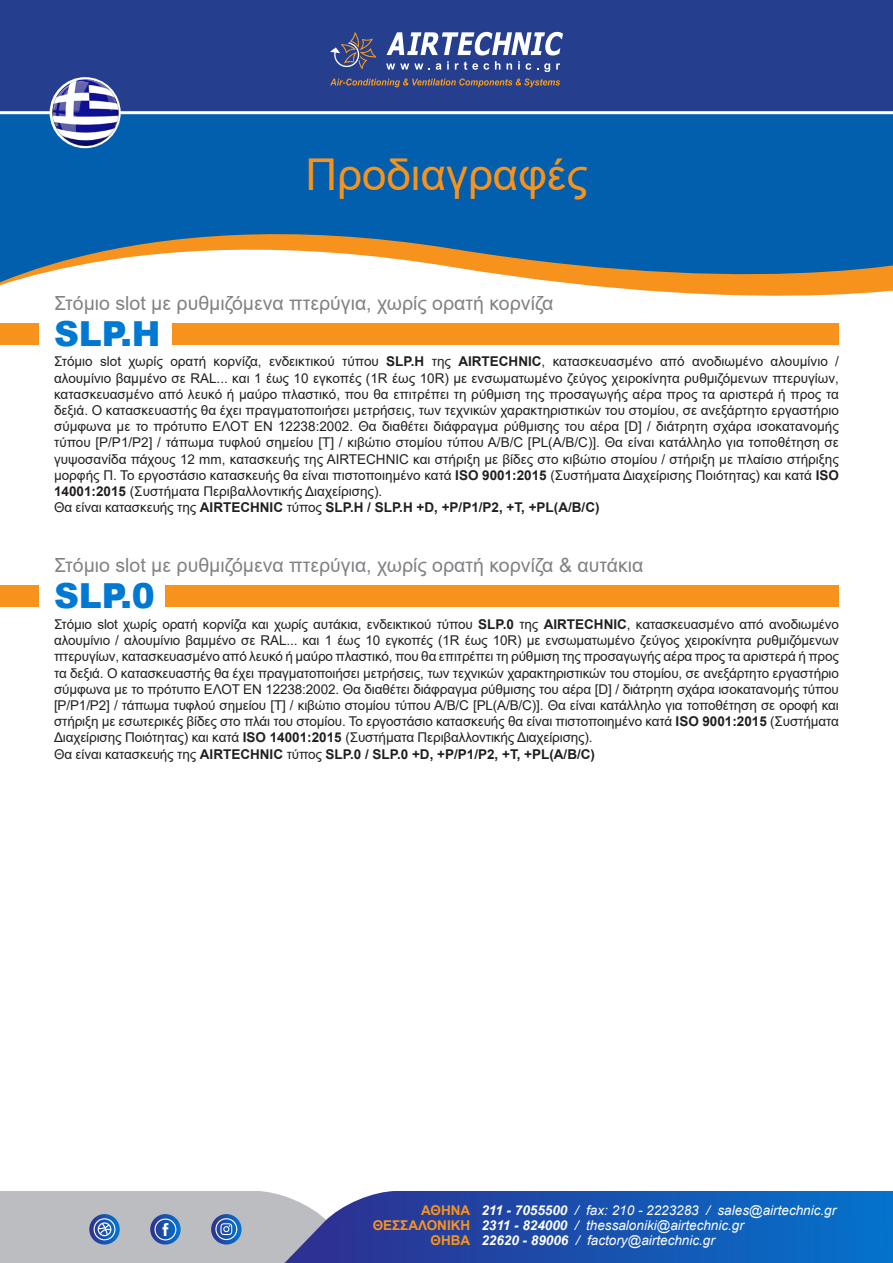
<style>
.page{position:relative;width:893px;height:1263px;background:#fff}
.page>*{position:absolute;margin:0;border:0;box-sizing:border-box;transform-origin:0 0}
.t1{font:43.8px "Arial";color:#f7931d}
.t2{font:900 34.5px "Arial";color:#0079d2}
.t3{font:19.5px "Arial";color:#808285}
.t4{font:13.5px/16.2px "Arial";letter-spacing:-.01em;color:#231f20;text-align:justify}
.t5{font:700 13.5px "Arial";color:#231f20}
.t6{font:italic 13.5px "Arial";color:#fff}
.t7{font:700 13.5px "Arial";color:#f7931d}
.s1{font-weight:700}
.s2{font-weight:400}
</style>
<div class="page">
<svg style="left:0;top:114px;width:893px;height:182px;background:#3978aa"></svg>
<div style="left:0;top:0;width:893px;height:112px;background:#253f8e"></div>
<svg style="left:0;top:1191px;width:893px;height:72px;background:#5177b6"></svg>
<hr style="left:0;top:111px;width:893px;height:3px;background:#fff">
<svg style="left:386px;top:63px;width:44px;height:7px"></svg>
<svg style="left:436px;top:63px;width:5px;height:7px"></svg>
<svg style="left:447px;top:61px;width:2px;height:9px"></svg>
<svg style="left:455px;top:61px;width:23px;height:9px"></svg>
<svg style="left:484px;top:63px;width:5px;height:7px"></svg>
<svg style="left:495px;top:61px;width:5px;height:9px"></svg>
<svg style="left:507px;top:63px;width:5px;height:7px"></svg>
<svg style="left:518px;top:61px;width:2px;height:9px"></svg>
<svg style="left:526px;top:63px;width:5px;height:7px"></svg>
<svg style="left:537px;top:63px;width:13px;height:9px"></svg>
<svg style="left:556px;top:63px;width:4px;height:7px"></svg>
<svg style="left:330px;top:32px;width:46px;height:37px"></svg>
<svg style="left:386px;top:32px;width:177px;height:23px"></svg>
<svg style="left:330px;top:78px;width:230px;height:9px"></svg>
<div style="left:0;top:323px;width:38px;height:21px;background:#f7931d"></div>
<div style="left:172px;top:323px;width:667px;height:21px;background:#f7931d"></div>
<img style="left:36px;top:78px;width:100px;height:68px">
<div style="left:0;top:586px;width:38px;height:21px;background:#f7931d"></div>
<div style="left:166px;top:586px;width:673px;height:21px;background:#f7931d"></div>
<p class="t1" style="left:305px;top:144px;width:283px">Προδιαγραφές</p>
<p class="t3" style="left:54px;top:289px;width:501px">Στόμιο slot με ρυθμιζόμενα πτερύγια, χωρίς ορατή κορνίζα</p>
<p class="t2" style="left:54px;top:308px;width:108px">SLP.Η</p>
<p class="t4" style="left:54px;top:353px;width:786px">Στόμιο slot χωρίς ορατή κορνίζα, ενδεικτικού τύπου <span class="s1">SLP.Η</span> της <span class="s1">AIRTECHNIC</span>, κατασκευασμένο από ανοδιωμένο αλουμίνιο / αλουμίνιο βαμμένο σε RAL... και 1 έως 10 εγκοπές (1R έως 10R) με ενσωματωμένο ζεύγος χειροκίνητα ρυθμιζόμενων πτερυγίων, κατασκευασμένο από λευκό ή μαύρο πλαστικό, που θα επιτρέπει τη ρύθμιση της προσαγωγής αέρα προς τα αριστερά ή προς τα δεξιά. Ο κατασκευαστής θα έχει πραγματοποιήσει μετρήσεις, των τεχνικών χαρακτηριστικών του στομίου, σε ανεξάρτητο εργαστήριο σύμφωνα με το πρότυπο ΕΛΟΤ EN 12238:2002. Θα διαθέτει διάφραγμα ρύθμισης του αέρα [D] / διάτρητη σχάρα ισοκατανομής τύπου [P/P1/P2] / τάπωμα τυφλού σημείου [T] / κιβώτιο στομίου τύπου Α/Β/C [PL(A/B/C)]. Θα είναι κατάλληλο για τοποθέτηση σε γυψοσανίδα πάχους 12 mm, κατασκευής της AIRTECHNIC και στήριξη με βίδες στο κιβώτιο στομίου / στήριξη με πλαίσιο στήριξης μορφής Π. Το εργοστάσιο κατασκευής θα είναι πιστοποιημένο κατά <span class="s1">ISO 9001:2015</span> (Συστήματα Διαχείρισης Ποιότητας) και κατά <span class="s1">ISO 14001:2015</span> (Συστήματα Περιβαλλοντικής Διαχείρισης).</p>
<p class="t5" style="left:54px;top:498px;width:547px"><span class="s2">Θα είναι κατασκευής της</span> AIRTECHNIC <span class="s2">τύπος</span> SLP.Η / SLP.Η +D, +P/P1/P2, +T, +PL(A/B/C)</p>
<p class="t3" style="left:54px;top:552px;width:591px">Στόμιο slot με ρυθμιζόμενα πτερύγια, χωρίς ορατή κορνίζα &amp; αυτάκια</p>
<p class="t2" style="left:54px;top:571px;width:102px">SLP.0</p>
<p class="t4" style="left:54px;top:616px;width:786px">Στόμιο slot χωρίς ορατή κορνίζα και χωρίς αυτάκια, ενδεικτικού τύπου <span class="s1">SLP.0</span> της <span class="s1">AIRTECHNIC</span>, κατασκευασμένο από ανοδιωμένο αλουμίνιο / αλουμίνιο βαμμένο σε RAL... και 1 έως 10 εγκοπές (1R έως 10R) με ενσωματωμένο ζεύγος χειροκίνητα ρυθμιζόμενων πτερυγίων, κατασκευασμένο από λευκό ή μαύρο πλαστικό, που θα επιτρέπει τη ρύθμιση της προσαγωγής αέρα προς τα αριστερά ή προς τα δεξιά. Ο κατασκευαστής θα έχει πραγματοποιήσει μετρήσεις, των τεχνικών χαρακτηριστικών του στομίου, σε ανεξάρτητο εργαστήριο σύμφωνα με το πρότυπο ΕΛΟΤ EN 12238:2002. Θα διαθέτει διάφραγμα ρύθμισης του αέρα [D] / διάτρητη σχάρα ισοκατανομής τύπου [P/P1/P2] / τάπωμα τυφλού σημείου [T] / κιβώτιο στομίου τύπου Α/Β/C [PL(A/B/C)]. Θα είναι κατάλληλο για τοποθέτηση σε οροφή και στήριξη με εσωτερικές βίδες στο πλάι του στομίου. Το εργοστάσιο κατασκευής θα είναι πιστοποιημένο κατά <span class="s1">ISO 9001:2015</span> (Συστήματα Διαχείρισης Ποιότητας) και κατά <span class="s1">ISO 14001:2015</span> (Συστήματα Περιβαλλοντικής Διαχείρισης).</p>
<p class="t5" style="left:54px;top:744px;width:543px"><span class="s2">Θα είναι κατασκευής της</span> AIRTECHNIC <span class="s2">τύπος</span> SLP.0 / SLP.0 +D, +P/P1/P2, +T, +PL(A/B/C)</p>
<p class="t7" style="left:421px;top:1200px;width:51px">ΑΘΗΝΑ</p>
<p class="t7" style="left:373px;top:1215px;width:99px">ΘΕΣΣΑΛΟΝΙΚΗ</p>
<p class="t7" style="left:431px;top:1230px;width:41px">ΘΗΒΑ</p>
<p class="t6" style="left:481px;top:1201px;width:356px"><span class="s1">211 - 7055500</span> / fax: 210 - 2223283 / sales@airtechnic.gr</p>
<p class="t6" style="left:481px;top:1216px;width:264px"><span class="s1">2311 - 824000</span> / thessaloniki@airtechnic.gr</p>
<p class="t6" style="left:481px;top:1231px;width:235px"><span class="s1">22620 - 89006</span> / factory@airtechnic.gr</p>
</div>
